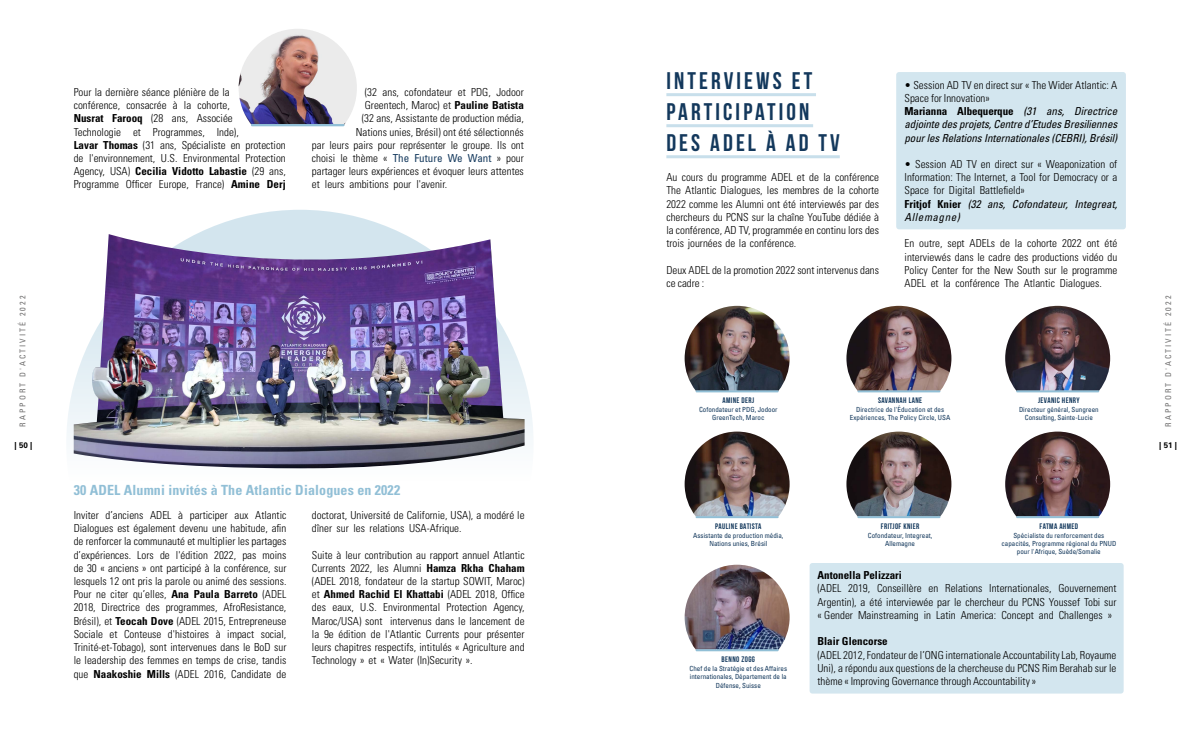
<style>
.page{position:relative;width:1191px;height:738px;background:#fff}
.page>*{position:absolute;margin:0;border:0;box-sizing:border-box;transform-origin:0 0}
.t1{font:24px/31px "Bebas Neue";letter-spacing:.13em;color:#13385c}
.t2{font:700 condensed 14px "Univers LT Std";letter-spacing:.01em;color:#91bfd6}
.t3{font:300 condensed 11px/13.2px "Univers LT Std";color:#000;text-align:justify}
.t4{font:italic condensed 11px/13.2px "Univers LT Std";letter-spacing:-.01em;color:#000}
.t5{font:700 condensed 11px "Univers LT Std";color:#000}
.t6{font:700 8px "Bebas Neue";letter-spacing:.05em;color:#13385c}
.t7{font:condensed 8px "Univers LT Std";letter-spacing:.25em;color:#706f6f}
.t8{font:700 8px "Univers LT Std";color:#000}
.t9{font:condensed 7px/8.4px "Univers LT Std";color:#13385c;text-align:center}
.s1{font-weight:700}
.s2{font-weight:400;color:#13385c}
.s3{font-weight:300;font-style:normal}
.s4{font-weight:700;font-style:normal}
.s5{font-weight:400;font-style:italic}
</style>
<div class="page">
<div style="left:896px;top:72px;width:229px;height:157px;background:#d3e6ef;border-radius:3px"></div>
<div style="left:809px;top:562px;width:314px;height:131px;background:#d3e6ef;border-radius:3px"></div>
<img style="left:239px;top:29px;width:118px;height:95px">
<hr style="left:252px;top:124px;width:91px;height:2px;background:#91bfd6">
<img style="left:684px;top:305px;width:105px;height:85px">
<hr style="left:696px;top:390px;width:81px;height:2px;background:#91bfd6">
<img style="left:684px;top:431px;width:105px;height:85px">
<hr style="left:696px;top:515px;width:81px;height:2px;background:#91bfd6">
<img style="left:684px;top:564px;width:105px;height:85px">
<hr style="left:696px;top:648px;width:81px;height:2px;background:#91bfd6">
<img style="left:846px;top:305px;width:105px;height:85px">
<hr style="left:858px;top:390px;width:81px;height:2px;background:#91bfd6">
<img style="left:846px;top:431px;width:105px;height:85px">
<hr style="left:858px;top:515px;width:81px;height:2px;background:#91bfd6">
<img style="left:1005px;top:305px;width:105px;height:85px">
<hr style="left:1017px;top:390px;width:81px;height:2px;background:#91bfd6">
<img style="left:1005px;top:431px;width:105px;height:85px">
<hr style="left:1017px;top:515px;width:81px;height:2px;background:#91bfd6">
<img style="left:74px;top:234px;width:450px;height:234px">
<hr style="left:666px;top:93px;width:150px;height:3px;background:#c8dfeb">
<hr style="left:666px;top:124px;width:147px;height:3px;background:#c8dfeb">
<hr style="left:666px;top:155px;width:173px;height:3px;background:#c8dfeb">
<p class="t3" style="left:74px;top:85px;width:214px;text-align:left">Pour la dernière séance plénière de la<br>conférence, consacrée à la cohorte,<br><span class="s1">Nusrat Farooq</span> (28 ans, Associée<br>Technologie et Programmes, Inde),<br><span class="s1">Lavar Thomas</span> (31 ans, Spécialiste en protection de l'environnement, U.S. Environmental Protection Agency, USA) <span class="s1">Cecilia Vidotto Labastie</span> (29 ans, Programme Officer Europe, France) <span class="s1">Amine Derj</span></p>
<p class="t3" style="left:365px;top:85px;width:160px">(32 ans, cofondateur et PDG, Jodoor</p>
<p class="t3" style="left:365px;top:99px;width:160px">Greentech, Maroc) et <span class="s1">Pauline Batista</span></p>
<p class="t3" style="left:362px;top:112px;width:164px">(32 ans, Assistante de production média,</p>
<p class="t3" style="left:356px;top:125px;width:170px">Nations unies, Brésil) ont été sélectionnés</p>
<p class="t3" style="left:312px;top:138px;width:213px">par leurs pairs pour représenter le groupe. Ils ont</p>
<p class="t3" style="left:312px;top:151px;width:213px">choisi le thème « <span class="s2">The Future We Want</span> » pour</p>
<p class="t3" style="left:312px;top:165px;width:213px">partager leurs expériences et évoquer leurs attentes</p>
<p class="t3" style="left:312px;top:178px;width:137px">et leurs ambitions pour l'avenir.</p>
<h1 class="t1" style="left:666px;top:64px;width:175px">INTERVIEWS ET<br>PARTICIPATION<br>DES ADEL À AD TV</h1>
<p class="t3" style="left:666px;top:171px;width:214px">Au cours du programme ADEL et de la conférence The Atlantic Dialogues, les membres de la cohorte 2022 comme les Alumni ont été interviewés par des chercheurs du PCNS sur la chaîne YouTube dédiée à la conférence, AD TV, programmée en continu lors des trois journées de la conférence.</p>
<p class="t3" style="left:666px;top:263px;width:214px">Deux ADEL de la promotion 2022 sont intervenus dans ce cadre :</p>
<p class="t4" style="left:904px;top:78px;width:214px"><span class="s3">• Session AD TV en direct sur « The Wider Atlantic: A Space for Innovation»<br></span><span class="s4">Marianna Albequerque</span> (31 ans, Directrice adjointe des projets, Centre d’Etudes Bresiliennes pour les Relations Internationales (CEBRI), Brésil)</p>
<p class="t3" style="left:904px;top:157px;width:214px;text-align:left">• Session AD TV en direct sur « Weaponization of Information: The Internet, a Tool for Democracy or a Space for Digital Battlefield»<br><span class="s1">Fritjof Knier</span> <span class="s5">(32 ans, Cofondateur, Integreat, Allemagne)</span></p>
<p class="t3" style="left:904px;top:237px;width:214px">En outre, sept ADELs de la cohorte 2022 ont été interviewés dans le cadre des productions vidéo du Policy Center for the New South sur le programme ADEL et la conférence The Atlantic Dialogues.</p>
<p class="t7" style="left:18px;top:426px;width:132px;rotate:-90deg">RAPPORT D'ACTIVITÉ 2022</p>
<p class="t7" style="left:1163px;top:426px;width:132px;rotate:-90deg">RAPPORT D'ACTIVITÉ 2022</p>
<p class="t8" style="left:15px;top:440px;width:19px">| 50 |</p>
<p class="t8" style="left:1159px;top:440px;width:19px">| 51 |</p>
<p class="t6" style="left:878px;top:396px;width:46px">SAVANNAH LANE</p>
<p class="t9" style="left:850px;top:404px;width:102px">Directrice de l'Éducation et des<br>Expériences, The Policy Circle, USA</p>
<p class="t6" style="left:1038px;top:396px;width:43px">JEVANIC HENRY</p>
<p class="t9" style="left:1019px;top:404px;width:81px">Directeur général, Sungreen<br>Consulting, Sainte-Lucie</p>
<p class="t6" style="left:722px;top:396px;width:33px">AMINE DERJ</p>
<p class="t9" style="left:699px;top:404px;width:80px">Cofondateur et PDG, Jodoor<br>GreenTech, Maroc</p>
<p class="t2" style="left:74px;top:480px;width:328px">30 ADEL Alumni invités à The Atlantic Dialogues en 2022</p>
<p class="t3" style="left:74px;top:508px;width:214px">Inviter d’anciens ADEL à participer aux Atlantic Dialogues est également devenu une habitude, afin de renforcer la communauté et multiplier les partages d’expériences. Lors de l'édition 2022, pas moins de 30 « anciens » ont participé à la conférence, sur lesquels 12 ont pris la parole ou animé des sessions.<br>Pour ne citer qu’elles, <span class="s1">Ana Paula Barreto</span> (ADEL 2018, Directrice des programmes, AfroResistance, Brésil), et <span class="s1">Teocah Dove</span> (ADEL 2015, Entrepreneuse Sociale et Conteuse d'histoires à impact social, Trinité-et-Tobago), sont intervenues dans le BoD sur le leadership des femmes en temps de crise, tandis que <span class="s1">Naakoshie Mills</span> (ADEL 2016, Candidate de</p>
<p class="t3" style="left:312px;top:508px;width:214px">doctorat, Université de Californie, USA), a modéré le dîner sur les relations USA-Afrique.</p>
<p class="t3" style="left:312px;top:547px;width:214px">Suite à leur contribution au rapport annuel Atlantic Currents 2022, les Alumni <span class="s1">Hamza Rkha Chaham </span>(ADEL 2018, fondateur de la startup SOWIT, Maroc) et <span class="s1">Ahmed Rachid El Khattabi</span> (ADEL 2018, Office des eaux, U.S. Environmental Protection Agency, Maroc/USA) sont intervenus dans le lancement de la 9e édition de l'Atlantic Currents pour présenter leurs chapitres respectifs, intitulés « Agriculture and Technology » et « Water (In)Security ».</p>
<p class="t6" style="left:715px;top:521px;width:48px">PAULINE BATISTA</p>
<p class="t9" style="left:693px;top:530px;width:92px">Assistante de production média,<br>Nations unies, Brésil</p>
<p class="t6" style="left:721px;top:654px;width:35px">BENNO ZOGG</p>
<p class="t9" style="left:689px;top:663px;width:99px">Chef de la Stratégie et des Affaires internationales, Département de la<br>Défense, Suisse</p>
<p class="t6" style="left:881px;top:521px;width:40px">FRITJOF KNIER</p>
<p class="t9" style="left:868px;top:530px;width:66px">Cofondateur, Integreat,<br>Allemagne</p>
<p class="t5" style="left:817px;top:568px;width:86px">Antonella Pelizzari</p>
<p class="t3" style="left:817px;top:581px;width:300px">(ADEL 2019, Conseillère en Relations Internationales, Gouvernement Argentin), a été interviewée par le chercheur du PCNS Youssef Tobi sur « Gender Mainstreaming in Latin America: Concept and Challenges »</p>
<p class="t5" style="left:817px;top:634px;width:72px">Blair Glencorse</p>
<p class="t3" style="left:817px;top:647px;width:300px">(ADEL 2012, Fondateur de l’ONG internationale Accountability Lab, Royaume Uni), a répondu aux questions de la chercheuse du PCNS Rim Berahab sur le thème « Improving Governance through Accountability »</p>
<p class="t6" style="left:1039px;top:521px;width:40px">FATMA AHMED</p>
<p class="t9" style="left:1001px;top:530px;width:117px">Spécialiste du renforcement des capacités, Programme régional du PNUD pour l'Afrique, Suède/Somalie</p>
</div>
